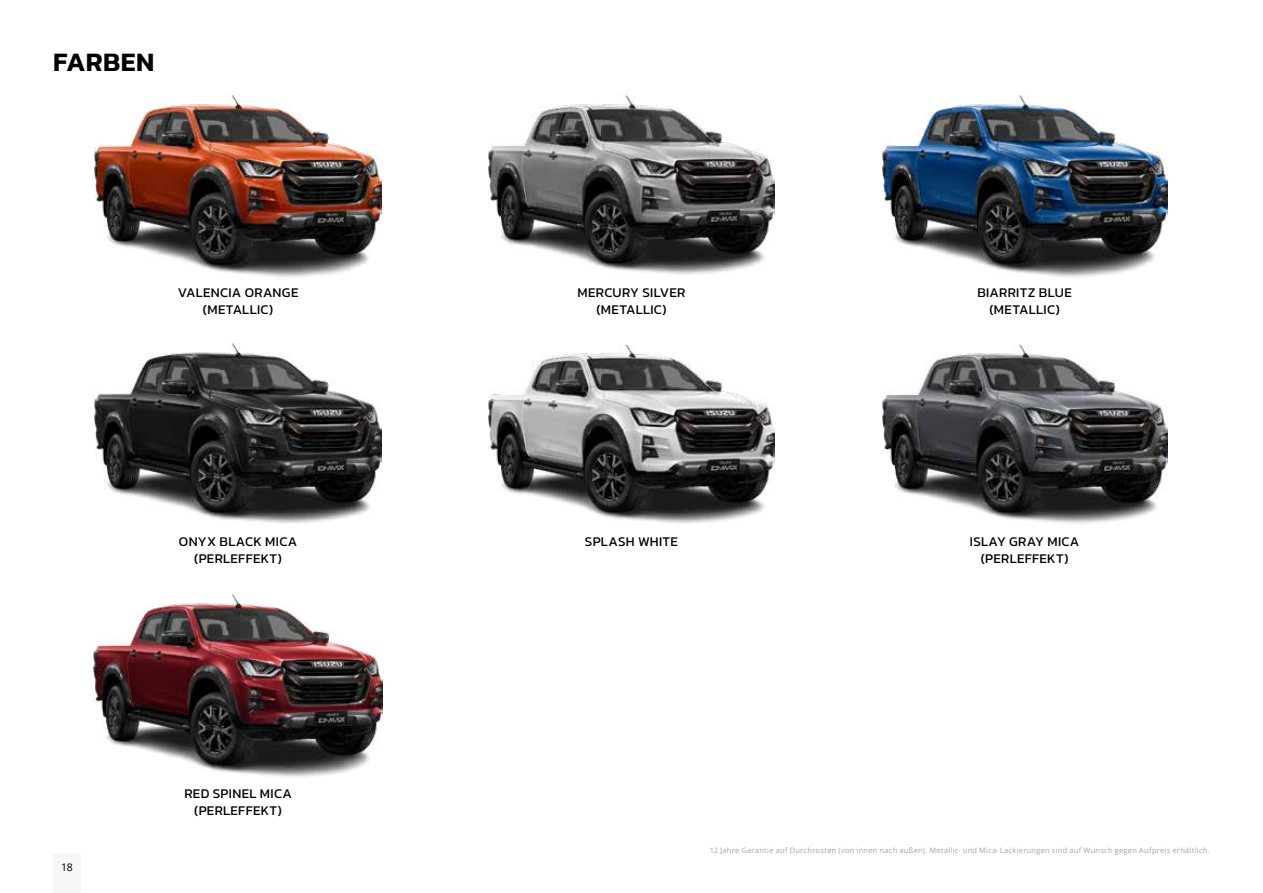
<style>
.page{position:relative;width:1263px;height:893px;background:#fff}
.page>*{position:absolute;margin:0;border:0;box-sizing:border-box;transform-origin:0 0}
.t1{font:600 27px "Kanit";letter-spacing:.01em;color:#000}
.t2{font:13.5px/16.5px "Kanit";letter-spacing:.02em;color:#000;text-align:center}
.t3{font:10.5px "Open Sans";color:#000}
.t4{font:7.5px "Open Sans";letter-spacing:.035em;color:#a1a5a5}
</style>
<div class="page">
<img style="left:94px;top:96px;width:288px;height:181px">
<img style="left:882px;top:96px;width:285px;height:181px">
<img style="left:94px;top:344px;width:288px;height:180px">
<img style="left:93px;top:594px;width:290px;height:184px">
<img style="left:489px;top:96px;width:285px;height:179px">
<img style="left:489px;top:344px;width:285px;height:180px">
<img style="left:882px;top:345px;width:285px;height:179px">
<div style="left:53px;top:855px;width:28px;height:38px;background:#f6f6f7"></div>
<h1 class="t1" style="left:53px;top:41px;width:103px">FARBEN</h1>
<p class="t2" style="left:178px;top:284px;width:122px">VALENCIA ORANGE (METALLIC)</p>
<p class="t2" style="left:179px;top:533px;width:120px">ONYX BLACK MICA (PERLEFFEKT)</p>
<p class="t3" style="left:61px;top:860px;width:13px">18</p>
<p class="t2" style="left:184px;top:785px;width:109px">RED SPINEL MICA (PERLEFFEKT)</p>
<p class="t2" style="left:577px;top:284px;width:109px">MERCURY SILVER (METALLIC)</p>
<p class="t2" style="left:585px;top:533px;width:95px">SPLASH WHITE</p>
<p class="t2" style="left:977px;top:284px;width:96px">BIARRITZ BLUE (METALLIC)</p>
<p class="t2" style="left:970px;top:533px;width:111px">ISLAY GRAY MICA (PERLEFFEKT)</p>
<p class="t4" style="left:710px;top:845px;width:502px">12 Jahre Garantie auf Durchrosten (von innen nach außen). Metallic- und Mica-Lackierungen sind auf Wunsch gegen Aufpreis erhältlich.</p>
</div>
